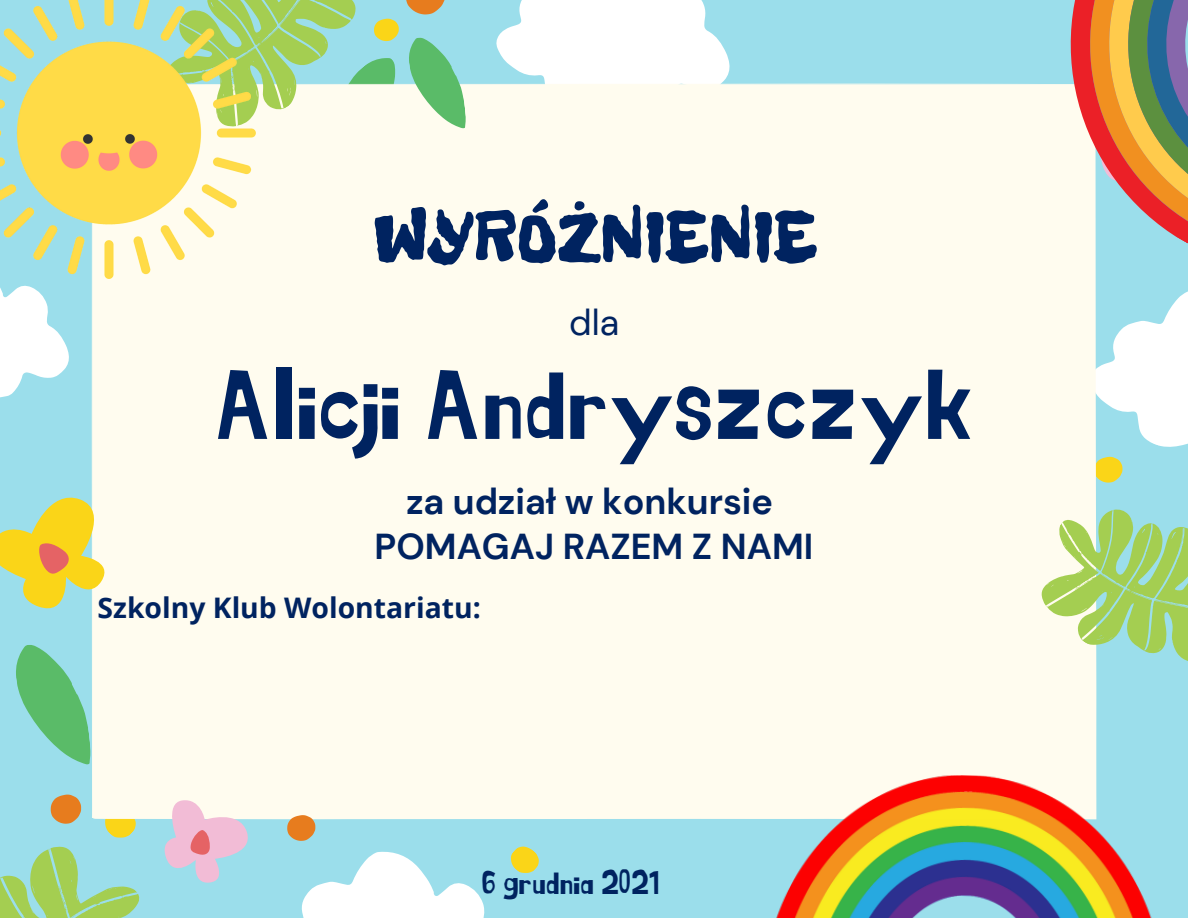
<style>
.page{position:relative;width:1188px;height:918px;background:#9bdeeb}
.page>*{position:absolute;margin:0;border:0;box-sizing:border-box;transform-origin:0 0}
.t1{font:100.8px "Jingleberry";color:#002360}
.t2{font:76.5px "Freckle Face";color:#002360}
.t3{font:700 36px "DM Sans";color:#002360}
.t4{font:36px "DM Sans";color:#002360}
.t5{font:32.55px "Jingleberry";color:#002360}
.t6{font:700 28.35px "Open Sans";color:#002360}
</style>
<div class="page">
<svg style="left:496px;top:0;width:259px;height:84px"></svg>
<svg style="left:0;top:285px;width:69px;height:113px"></svg>
<div style="left:92px;top:84px;width:1003px;height:734px;background:#fffcef"></div>
<svg style="left:0;top:463px;width:244px;height:309px"></svg>
<svg style="left:265px;top:815px;width:279px;height:103px"></svg>
<svg style="left:0;top:795px;width:254px;height:123px"></svg>
<svg style="left:1014px;top:263px;width:174px;height:449px"></svg>
<svg style="left:255px;top:0;width:212px;height:161px"></svg>
<svg style="left:990px;top:83px;width:198px;height:163px;fill:#fffcef"></svg>
<svg style="left:1017px;top:0;width:171px;height:229px"></svg>
<img style="left:770px;top:771px;width:382px;height:147px">
<img style="left:0;top:0;width:255px;height:278px">
<p class="t2" style="left:374px;top:189px;width:445px">WYRÓŻNIENIE</p>
<p class="t4" style="left:569px;top:299px;width:52px">dla</p>
<p class="t1" style="left:214px;top:358px;width:761px">Alicji Andryszczyk</p>
<p class="t3" style="left:406px;top:478px;width:368px">za udział w konkursie</p>
<p class="t3" style="left:375px;top:523px;width:440px">POMAGAJ RAZEM Z NAMI</p>
<p class="t6" style="left:98px;top:588px;width:385px">Szkolny Klub Wolontariatu:</p>
<p class="t5" style="left:481px;top:868px;width:180px">6 grudnia 2021</p>
</div>
